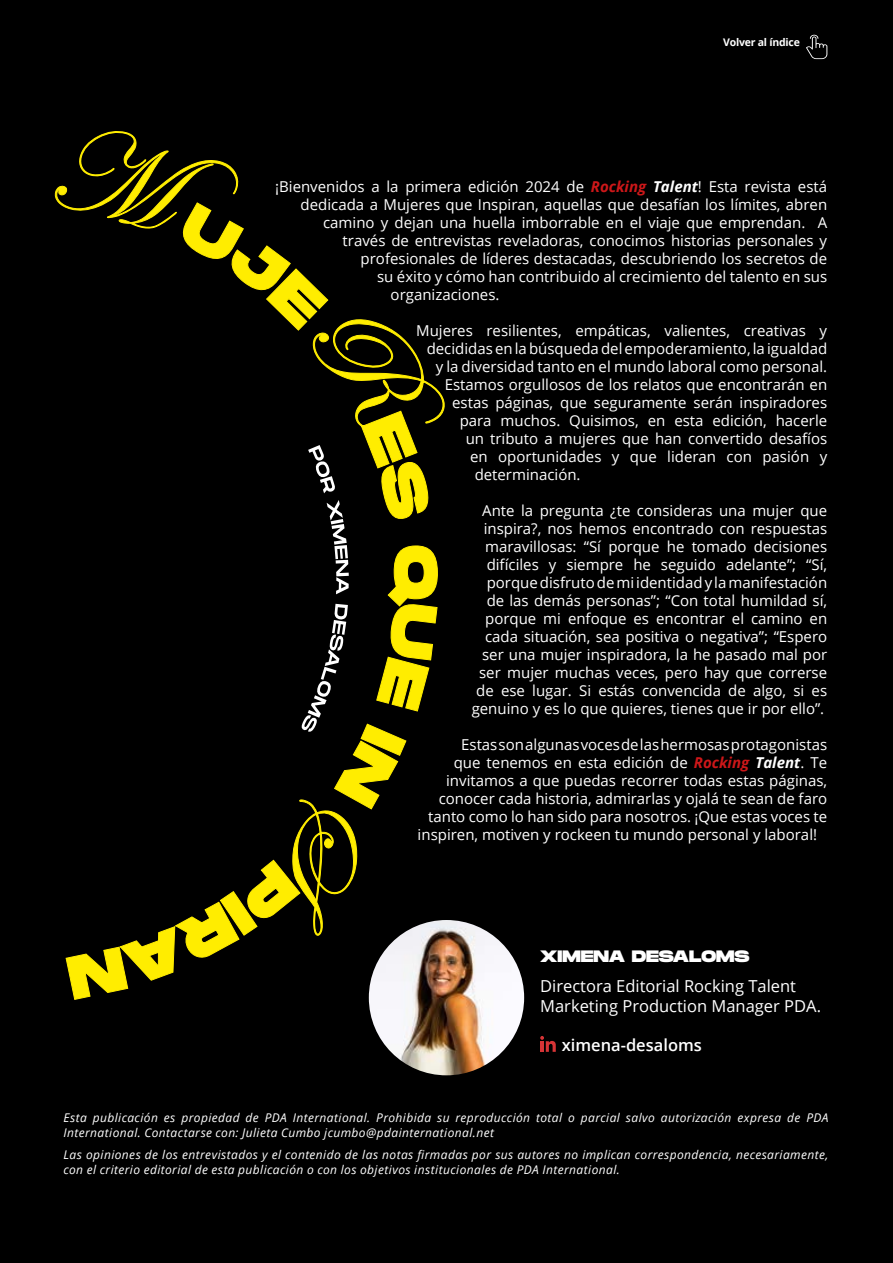
<style>
.page{position:relative;width:893px;height:1263px;background:#000}
.page>*{position:absolute;margin:0;border:0;box-sizing:border-box;transform-origin:0 0}
.t1{font:16.5px/19.8px "Open Sans";color:#fff}
.t2{font:600 16.5px "Open Sans";color:#fff}
.t3{font:800 16.5px "Monument Extended";color:#fff}
.t4{font:15px/18px "Open Sans";color:#fff;text-align:right}
.t5{font:italic 12px/14.4px "Open Sans";letter-spacing:.035em;color:#fff}
.t6{font:700 10.5px "Open Sans";letter-spacing:-.02em;color:#fff}
.s1{font-weight:700;font-style:italic;color:#cd1719}
.s2{font-weight:700;font-style:italic}
</style>
<div class="page">
<img style="left:369px;top:920px;width:155px;height:155px;border-radius:78px">
<svg style="left:540px;top:1036px;width:16px;height:16px"></svg>
<svg style="left:54px;top:131px;width:391px;height:869px"></svg>
<svg style="left:806px;top:35px;width:21px;height:24px"></svg>
<p class="t6" style="left:723px;top:35px;width:78px">Volver al índice</p>
<p class="t4" style="left:275px;top:177px;width:553px">¡Bienvenidos a la primera edición 2024 de <span class="s1">Rocking</span> <span class="s2">Talent</span>! Esta revista está</p>
<p class="t4" style="left:301px;top:195px;width:528px">dedicada a Mujeres que Inspiran, aquellas que desafían los límites, abren</p>
<p class="t4" style="left:323px;top:213px;width:506px">camino y dejan una huella imborrable en el viaje que emprendan. A</p>
<p class="t4" style="left:343px;top:231px;width:486px">través de entrevistas reveladoras, conocimos historias personales y</p>
<p class="t4" style="left:361px;top:249px;width:468px">profesionales de líderes destacadas, descubriendo los secretos de</p>
<p class="t4" style="left:377px;top:267px;width:452px">su éxito y cómo han contribuido al crecimiento del talento en sus</p>
<p class="t4" style="left:391px;top:285px;width:110px">organizaciones.</p>
<p class="t4" style="left:416px;top:321px;width:413px">Mujeres resilientes, empáticas, valientes, creativas y</p>
<p class="t4" style="left:427px;top:339px;width:402px">decididas en la búsqueda del empoderamiento, la igualdad</p>
<p class="t4" style="left:436px;top:357px;width:393px">y la diversidad tanto en el mundo laboral como personal.</p>
<p class="t4" style="left:445px;top:375px;width:384px">Estamos orgullosos de los relatos que encontrarán en</p>
<p class="t4" style="left:452px;top:393px;width:377px">estas páginas, que seguramente serán inspiradores</p>
<p class="t4" style="left:460px;top:411px;width:369px">para muchos. Quisimos, en esta edición, hacerle</p>
<p class="t4" style="left:466px;top:429px;width:363px">un tributo a mujeres que han convertido desafíos</p>
<p class="t4" style="left:470px;top:447px;width:359px">en oportunidades y que lideran con pasión y</p>
<p class="t4" style="left:475px;top:465px;width:107px">determinación.</p>
<p class="t4" style="left:472px;top:501px;width:357px">Ante la pregunta ¿te consideras una mujer que inspira?, nos hemos encontrado con respuestas maravillosas: “Sí porque he tomado decisiones difíciles y siempre he seguido adelante”; “Sí, porque disfruto de mi identidad y la manifestación de las demás personas”; “Con total humildad sí, porque mi enfoque es encontrar el camino en cada situación, sea positiva o negativa”; “Espero ser una mujer inspiradora, la he pasado mal por ser mujer muchas veces, pero hay que correrse de ese lugar. Si estás convencida de algo, si es genuino y es lo que quieres, tienes que ir por ello”.</p>
<p class="t4" style="left:461px;top:735px;width:368px">Estas son algunas voces de las hermosas protagonistas</p>
<p class="t4" style="left:454px;top:753px;width:375px">que tenemos en esta edición de <span class="s1">Rocking</span> <span class="s2">Talent</span>. Te</p>
<p class="t4" style="left:446px;top:771px;width:383px">invitamos a que puedas recorrer todas estas páginas,</p>
<p class="t4" style="left:439px;top:789px;width:390px">conocer cada historia, admirarlas y ojalá te sean de faro</p>
<p class="t4" style="left:428px;top:807px;width:400px">tanto como lo han sido para nosotros. ¡Que estas voces te</p>
<p class="t4" style="left:418px;top:825px;width:401px">inspiren, motiven y rockeen tu mundo personal y laboral!</p>
<p class="t3" style="left:540px;top:944px;width:211px">XIMENA DESALOMS</p>
<p class="t1" style="left:540px;top:975px;width:282px">Directora Editorial Rocking Talent<br>Marketing Production Manager PDA.</p>
<p class="t2" style="left:562px;top:1034px;width:142px">ximena-desaloms</p>
<p class="t5" style="left:63px;top:1110px;width:766px">Esta publicación es propiedad de PDA International. Prohibida su reproducción total o parcial salvo autorización expresa de PDA<br>International. Contactarse con: Julieta Cumbo jcumbo@pdainternational.net</p>
<p class="t5" style="left:63px;top:1147px;width:766px">Las opiniones de los entrevistados y el contenido de las notas firmadas por sus autores no implican correspondencia, necesariamente, con el criterio editorial de esta publicación o con los objetivos institucionales de PDA International.</p>
</div>
